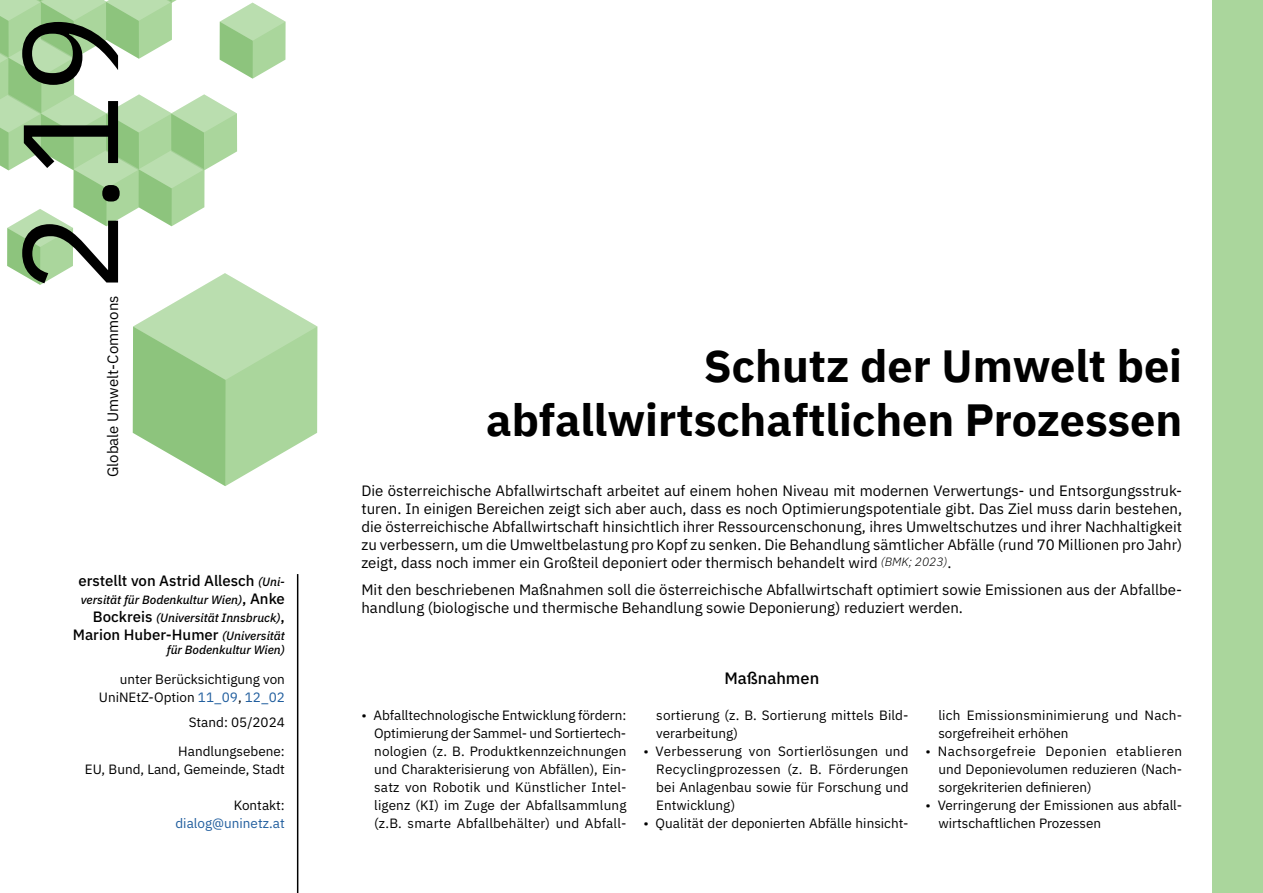
<style>
.page{position:relative;width:1263px;height:893px;background:#fff}
.page>*{position:absolute;margin:0;border:0;box-sizing:border-box;transform-origin:0 0}
.t1{font:135px "IBM Plex Sans";color:#000}
.t2{font:700 45px/54px "IBM Plex Sans";color:#000;text-align:right}
.t3{font:500 16.5px "IBM Plex Sans";color:#000}
.t4{font:15px/18px "IBM Plex Sans";color:#000;text-align:justify}
.t5{font:500 15px "IBM Plex Sans";color:#000}
.t6{font:13.5px/18px "IBM Plex Sans";color:#000;text-align:justify}
.t7{font:13.5px "IBM Plex Sans";color:#215e9e}
.t8{font:italic 500 12px/18px "IBM Plex Sans";color:#000;text-align:right}
.s1{font-style:italic;font-size:12px}
.s2{font-style:normal;font-size:15px}
.s3{color:#215e9e}
</style>
<div class="page">
<div style="left:1212px;top:0;width:51px;height:893px;background:#aad69c"></div>
<hr style="left:297px;top:574px;width:1px;height:319px;background:#000">
<svg style="left:0;top:0;width:317px;height:486px"></svg>
<h1 class="t1" style="left:-33px;top:293px;width:281px;rotate:-90deg">2.19</h1>
<p class="t4" style="left:103px;top:477px;width:183px;rotate:-90deg">Globale Umwelt-Commons</p>
<p class="t5" style="left:78px;top:569px;width:208px">erstellt von Astrid Allesch <span class="s1">(Uni-</span></p>
<p class="t8" style="left:81px;top:589px;width:206px">versität für Bodenkultur Wien)<span class="s2">, Anke<br>Bockreis</span> (Universität Innsbruck)<span class="s2">,</span></p>
<p class="t5" style="left:73px;top:623px;width:214px">Marion Huber-Humer <span class="s1">(Universität</span></p>
<p class="t8" style="left:167px;top:640px;width:120px">für Bodenkultur Wien)</p>
<p class="t6" style="left:99px;top:669px;width:187px;text-align:right">unter Berücksichtigung von<br>UniNEtZ-Option <span class="s3">11_09</span>, <span class="s3">12_02</span></p>
<p class="t6" style="left:178px;top:706px;width:108px;line-height:29.2px;text-align:right">Stand: 05/2024<br>Handlungsebene:</p>
<p class="t6" style="left:85px;top:759px;width:201px">EU, Bund, Land, Gemeinde, Stadt</p>
<p class="t6" style="left:234px;top:795px;width:53px">Kontakt:</p>
<p class="t7" style="left:175px;top:813px;width:111px">dialog@uninetz.at</p>
<h2 class="t2" style="left:486px;top:335px;width:698px">Schutz der Umwelt bei abfallwirtschaftlichen Prozessen</h2>
<p class="t4" style="left:361px;top:481px;width:822px">Die österreichische Abfallwirtschaft arbeitet auf einem hohen Niveau mit modernen Verwertungs- und Entsorgungsstruk&shy;turen. In einigen Bereichen zeigt sich aber auch, dass es noch Optimierungspotentiale gibt. Das Ziel muss darin bestehen, die österreichische Abfallwirtschaft hinsichtlich ihrer Ressourcenschonung, ihres Umweltschutzes und ihrer Nachhaltigkeit zu verbessern, um die Umweltbelastung pro Kopf zu senken. Die Behandlung sämtlicher Abfälle (rund 70 Millionen pro Jahr) zeigt, dass noch immer ein Großteil deponiert oder thermisch behandelt wird <sup>(BMK;</sup> <sup>2023)</sup>.</p>
<p class="t4" style="left:361px;top:579px;width:822px">Mit den beschriebenen Maßnahmen soll die österreichische Abfallwirtschaft optimiert sowie Emissionen aus der Abfallbe&shy;handlung (biologische und thermische Behandlung sowie Deponierung) reduziert werden.</p>
<p class="t3" style="left:724px;top:665px;width:96px">Maßnahmen</p>
<p class="t6" style="left:374px;top:705px;width:254px;text-indent:-13px">• Abfalltechnologische Entwicklung fördern:<br>Optimierung der Sammel- und Sortiertech&shy;nologien (z. B. Produktkennzeichnungen und Charakterisierung von Abfällen), Ein&shy;satz von Robotik und Künstlicher Intel&shy;ligenz (KI) im Zuge der Abfallsammlung (z.B. smarte Abfallbehälter) und Abfall-</p>
<p class="t6" style="left:656px;top:705px;width:254px">sortierung (z. B. Sortierung mittels Bild&shy;verarbeitung)</p>
<p class="t6" style="left:656px;top:741px;width:254px;text-indent:-13px">• Verbesserung von Sortierlösungen und Recyclingprozessen (z. B. Förderungen bei Anlagenbau sowie für Forschung und Entwicklung)</p>
<p class="t6" style="left:643px;top:813px;width:267px">• Qualität der deponierten Abfälle hinsicht-</p>
<p class="t6" style="left:938px;top:705px;width:245px">lich Emissionsminimierung und Nach&shy;sorgefreiheit erhöhen</p>
<p class="t6" style="left:938px;top:741px;width:245px;text-indent:-13px">• Nachsorgefreie Deponien etablieren und Deponievolumen reduzieren (Nach&shy;sorgekriterien definieren)</p>
<p class="t6" style="left:938px;top:795px;width:245px;text-indent:-13px">• Verringerung der Emissionen aus abfall&shy;wirtschaftlichen Prozessen</p>
</div>
